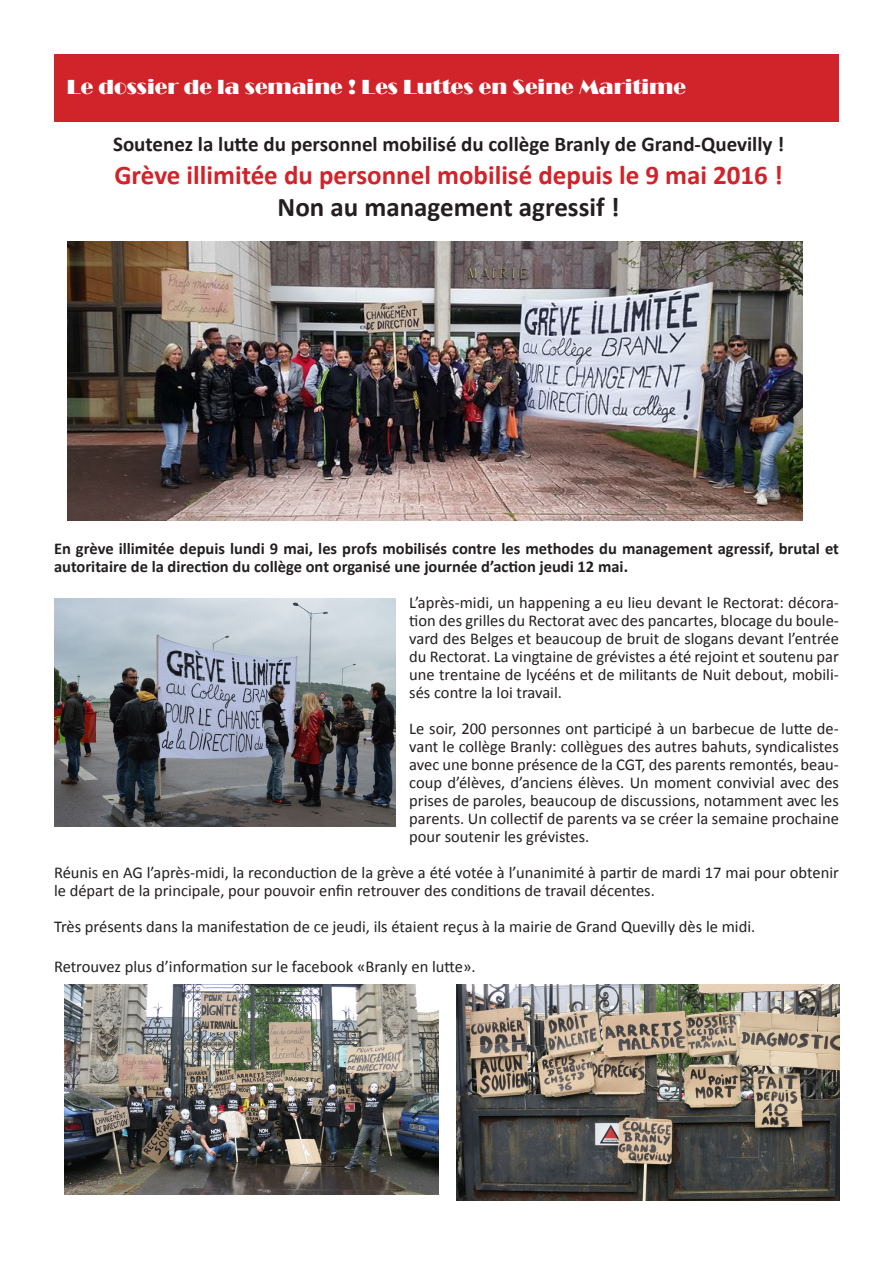
<style>
.page{position:relative;width:893px;height:1263px;background:#fff}
.page>*{position:absolute;margin:0;border:0;box-sizing:border-box;transform-origin:0 0}
.t1{font:700 27px "Calibri";color:#d1232a}
.t2{font:700 27px "Calibri";color:#231f20}
.t3{font:700 21px "Calibri";color:#231f20}
.t4{font:21px "Broadway";color:#fff}
.t5{font:16.5px/18px "Calibri";color:#231f20;text-align:justify}
.t6{font:700 16.5px/18px "Calibri";color:#231f20}
</style>
<div class="page">
<div style="left:54px;top:54px;width:785px;height:68px;background:#d1232a"></div>
<img style="left:54px;top:599px;width:342px;height:227px">
<img style="left:68px;top:242px;width:734px;height:278px">
<img style="left:65px;top:985px;width:373px;height:210px">
<img style="left:457px;top:985px;width:382px;height:215px">
<p class="t4" style="left:67px;top:75px;width:621px">Le dossier de la semaine ! Les Luttes en Seine Maritime</p>
<p class="t3" style="left:113px;top:131px;width:673px">Soutenez la lutte du personnel mobilisé du collège Branly de Grand-Quevilly !</p>
<p class="t1" style="left:114px;top:157px;width:670px">Grève illimitée du personnel mobilisé depuis le 9 mai 2016 !</p>
<p class="t2" style="left:278px;top:190px;width:343px">Non au management agressif !</p>
<p class="t6" style="left:54px;top:540px;width:786px">En grève illimitée depuis lundi 9 mai, les profs mobilisés contre les methodes du management agressif, brutal et autoritaire de la direction du collège ont organisé une journée d’action jeudi 12 mai.</p>
<p class="t5" style="left:409px;top:594px;width:431px">L’après-midi, un happening a eu lieu devant le Rectorat: décora&shy;tion des grilles du Rectorat avec des pancartes, blocage du boule&shy;vard des Belges et beaucoup de bruit de slogans devant l’entrée du Rectorat. La vingtaine de grévistes a été rejoint et soutenu par une trentaine de lycééns et de militants de Nuit debout, mobili&shy;sés contre la loi travail.</p>
<p class="t5" style="left:409px;top:720px;width:431px">Le soir, 200 personnes ont participé à un barbecue de lutte de&shy;vant le collège Branly: collègues des autres bahuts, syndicalistes avec une bonne présence de la CGT, des parents remontés, beau&shy;coup d’élèves, d’anciens élèves. Un moment convivial avec des prises de paroles, beaucoup de discussions, notamment avec les parents. Un collectif de parents va se créer la semaine prochaine pour soutenir les grévistes.</p>
<p class="t5" style="left:54px;top:864px;width:786px">Réunis en AG l’après-midi, la reconduction de la grève a été votée à l’unanimité à partir de mardi 17 mai pour obtenir le départ de la principale, pour pouvoir enfin retrouver des conditions de travail décentes.</p>
<p class="t5" style="left:54px;top:918px;width:703px">Très présents dans la manifestation de ce jeudi, ils étaient reçus à la mairie de Grand Quevilly dès le midi.</p>
<p class="t5" style="left:54px;top:957px;width:423px">Retrouvez plus d’information sur le facebook «Branly en lutte».</p>
</div>
